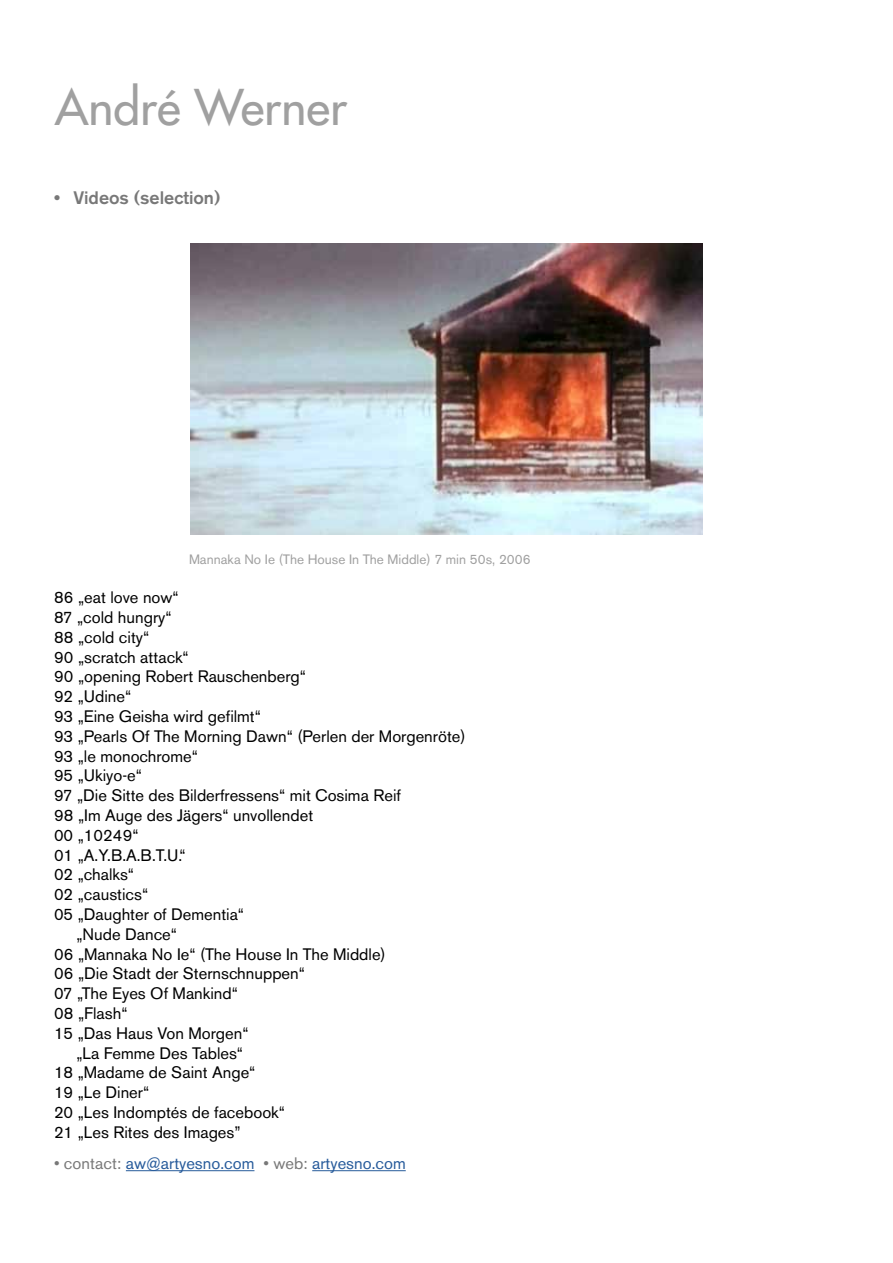
<style>
.page{position:relative;width:893px;height:1263px;background:#fff}
.page>*{position:absolute;margin:0;border:0;box-sizing:border-box;transform-origin:0 0}
.t1{font:500 48px "Futura Std";color:#a0a0a0}
.t2{font:500 18px "Akzidenz Grotesk BE";color:#787878}
.t3{font:16.5px "Akzidenz Grotesk BE";color:#000}
.t4{font:16.5px "Akzidenz Grotesk BE";color:#275b9b}
.t5{font:13.5px "Akzidenz Grotesk BE";color:#a0a0a0}
.s1{font-stretch:expanded}
.s2{color:#787878}
</style>
<div class="page">
<img style="left:191px;top:243px;width:511px;height:292px">
<hr style="left:126px;top:1170px;width:128px;height:1px;background:#275b9b">
<hr style="left:312px;top:1170px;width:94px;height:1px;background:#275b9b">
<h1 class="t1" style="left:55px;top:78px;width:294px">André Werner</h1>
<p class="t2" style="left:54px;top:186px;width:168px"><span class="s1">•</span> Videos (selection)</p>
<p class="t5" style="left:189px;top:551px;width:343px">Mannaka No Ie (The House In The Middle) 7 min 50s, 2006</p>
<p class="t3" style="left:54px;top:588px;width:126px">86 „eat love now“</p>
<p class="t3" style="left:54px;top:607px;width:119px">87 „cold hungry“</p>
<p class="t3" style="left:54px;top:627px;width:97px">88 „cold city“</p>
<p class="t3" style="left:54px;top:647px;width:136px">90 „scratch attack“</p>
<p class="t3" style="left:54px;top:667px;width:254px">90 „opening Robert Rauschenberg“</p>
<p class="t3" style="left:54px;top:687px;width:79px">92 „Udine“</p>
<p class="t3" style="left:54px;top:706px;width:208px">93 „Eine Geisha wird gefilmt“</p>
<p class="t3" style="left:54px;top:726px;width:413px">93 „Pearls Of The Morning Dawn“ (Perlen der Morgenröte)</p>
<p class="t3" style="left:54px;top:746px;width:146px">93 „le monochrome“</p>
<p class="t3" style="left:54px;top:766px;width:89px">95 „Ukiyo-e“</p>
<p class="t3" style="left:54px;top:786px;width:348px">97 „Die Sitte des Bilderfressens“ mit Cosima Reif</p>
<p class="t3" style="left:54px;top:805px;width:261px">98 „Im Auge des Jägers“ unvollendet</p>
<p class="t3" style="left:54px;top:825px;width:86px">00 „10249“</p>
<p class="t3" style="left:54px;top:845px;width:133px">01 „A.Y.B.A.B.T.U.“</p>
<p class="t3" style="left:54px;top:865px;width:82px">02 „chalks“</p>
<p class="t3" style="left:54px;top:885px;width:96px">02 „caustics“</p>
<p class="t3" style="left:54px;top:904px;width:192px">05 „Daughter of Dementia“</p>
<p class="t3" style="left:76px;top:924px;width:102px">„Nude Dance“</p>
<p class="t3" style="left:54px;top:944px;width:333px">06 „Mannaka No Ie“ (The House In The Middle)</p>
<p class="t3" style="left:54px;top:964px;width:252px">06 „Die Stadt der Sternschnuppen“</p>
<p class="t3" style="left:54px;top:984px;width:185px">07 „The Eyes Of Mankind“</p>
<p class="t3" style="left:54px;top:1003px;width:75px">08 „Flash“</p>
<p class="t3" style="left:54px;top:1023px;width:196px">15 „Das Haus Von Morgen“</p>
<p class="t3" style="left:76px;top:1043px;width:168px">„La Femme Des Tables“</p>
<p class="t3" style="left:54px;top:1063px;width:203px">18 „Madame de Saint Ange“</p>
<p class="t3" style="left:54px;top:1083px;width:97px">19 „Le Diner“</p>
<p class="t3" style="left:54px;top:1102px;width:232px">20 „Les Indomptés de facebook“</p>
<p class="t3" style="left:54px;top:1122px;width:188px">21 „Les Rites des Images”</p>
<p class="t4" style="left:54px;top:1153px;width:353px"><span class="s2">• contact:</span> aw@artyesno.com <span class="s2">• web:</span> artyesno.com</p>
</div>
